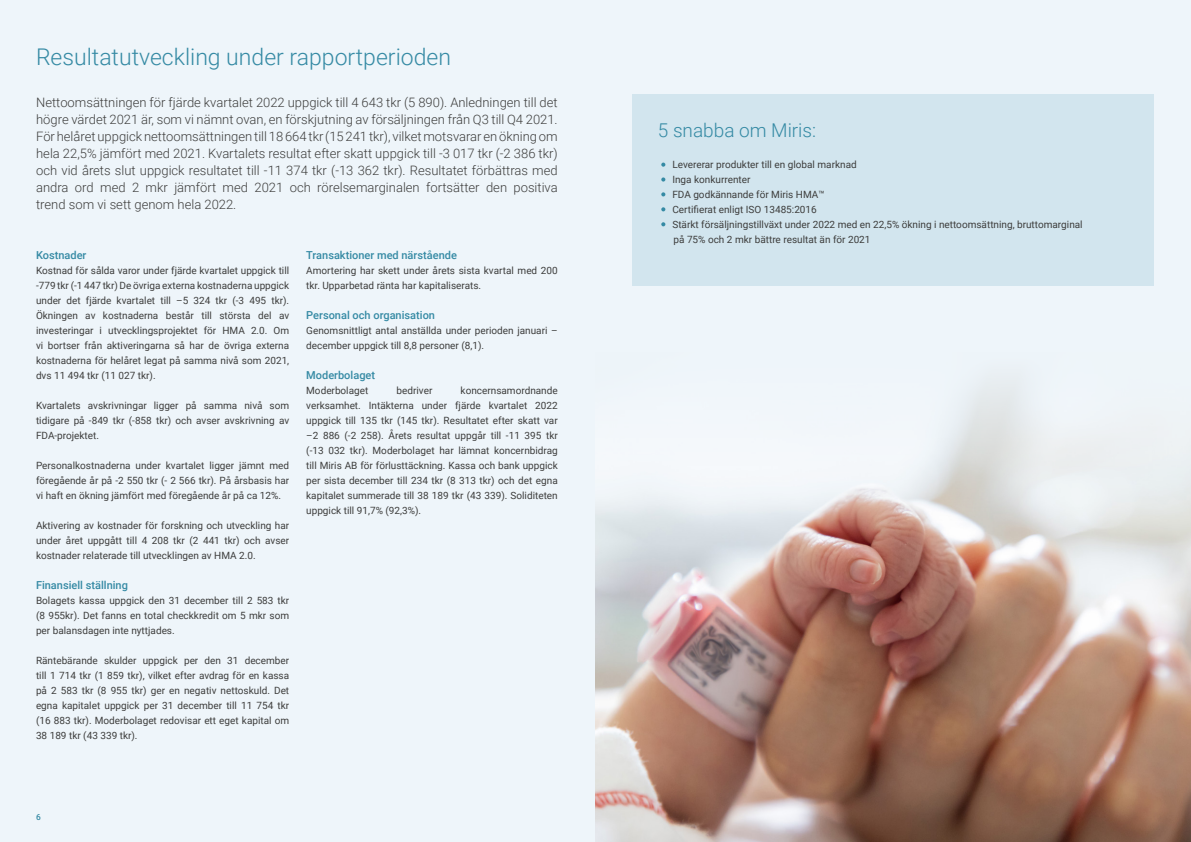
<style>
.page{position:relative;width:1191px;height:842px;background:#eef5fa}
.page>*{position:absolute;margin:0;border:0;box-sizing:border-box;transform-origin:0 0}
.t1{font:300 23px "Roboto";color:#358aa4}
.t2{font:300 19px "Roboto";color:#358aa4}
.ingress{font:300 13px/17px "Roboto";color:#3d3d3c;text-align:justify}
.mellis{font:500 11px "Roboto";color:#358aa4}
.bröd{font:10px/15px "Roboto";color:#3d3d3c;text-align:justify}
.t3{font:500 8.3px "Roboto";color:#358aa4}
</style>
<div class="page">
<img style="left:595px;top:384px;width:596px;height:458px">
<div style="left:632px;top:95px;width:522px;height:191px;background:#d2e5ee"></div>
<svg style="left:661px;top:163px;width:4px;height:4px"></svg>
<svg style="left:661px;top:177px;width:4px;height:5px"></svg>
<svg style="left:661px;top:192px;width:4px;height:4px"></svg>
<svg style="left:661px;top:222px;width:4px;height:4px"></svg>
<svg style="left:661px;top:207px;width:4px;height:4px"></svg>
<p class="t1" style="left:36px;top:41px;width:416px">Resultatutveckling under rapportperioden</p>
<p class="ingress" style="left:36px;top:94px;width:523px">Nettoomsättningen för fjärde kvartalet 2022 uppgick till 4 643 tkr (5 890). Anledningen till det högre värdet 2021 är, som vi nämnt ovan, en förskjutning av försäljningen från Q3 till Q4 2021.<br>För helåret uppgick nettoomsättningen till 18 664 tkr (15 241 tkr), vilket motsvarar en ökning om hela 22,5% jämfört med 2021. Kvartalets resultat efter skatt uppgick till -3 017 tkr (-2 386 tkr) och vid årets slut uppgick resultatet till -11 374 tkr (-13 362 tkr). Resultatet förbättras med andra ord med 2 mkr jämfört med 2021 och rörelsemarginalen fortsätter den positiva trend som vi sett genom hela 2022.</p>
<p class="mellis" style="left:36px;top:248px;width:52px">Kostnader</p>
<p class="bröd" style="left:36px;top:263px;width:255px">Kostnad för sålda varor under fjärde kvartalet uppgick till -779 tkr (-1 447 tkr) De övriga externa kostnaderna uppgick under det fjärde kvartalet till –5 324 tkr (-3 495 tkr).<br>Ökningen av kostnaderna består till största del av investeringar i utvecklingsprojektet för HMA 2.0. Om vi bortser från aktiveringarna så har de övriga externa kostnaderna för helåret legat på samma nivå som 2021, dvs 11 494 tkr (11 027 tkr).</p>
<p class="bröd" style="left:36px;top:398px;width:255px">Kvartalets avskrivningar ligger på samma nivå som tidigare på -849 tkr (-858 tkr) och avser avskrivning av FDA-projektet.</p>
<p class="bröd" style="left:36px;top:458px;width:255px">Personalkostnaderna under kvartalet ligger jämnt med föregående år på -2 550 tkr (- 2 566 tkr). På årsbasis har vi haft en ökning jämfört med föregående år på ca 12%.</p>
<p class="bröd" style="left:36px;top:518px;width:255px">Aktivering av kostnader för forskning och utveckling har under året uppgått till 4 208 tkr (2 441 tkr) och avser kostnader relaterade till utvecklingen av HMA 2.0.</p>
<p class="mellis" style="left:36px;top:578px;width:93px">Finansiell ställning</p>
<p class="bröd" style="left:36px;top:593px;width:255px">Bolagets kassa uppgick den 31 december till 2 583 tkr (8 955kr). Det fanns en total checkkredit om 5 mkr som per balansdagen inte nyttjades.</p>
<p class="bröd" style="left:36px;top:653px;width:255px">Räntebärande skulder uppgick per den 31 december till 1 714 tkr (1 859 tkr), vilket efter avdrag för en kassa på 2 583 tkr (8 955 tkr) ger en negativ nettoskuld. Det egna kapitalet uppgick per 31 december till 11 754 tkr (16 883 tkr). Moderbolaget redovisar ett eget kapital om 38 189 tkr (43 339 tkr).</p>
<p class="mellis" style="left:306px;top:248px;width:152px">Transaktioner med närstående</p>
<p class="bröd" style="left:306px;top:263px;width:253px">Amortering har skett under årets sista kvartal med 200 tkr. Upparbetad ränta har kapitaliserats.</p>
<p class="mellis" style="left:306px;top:308px;width:130px">Personal och organisation</p>
<p class="bröd" style="left:306px;top:323px;width:253px">Genomsnittligt antal anställda under perioden januari – december uppgick till 8,8 personer (8,1).</p>
<p class="mellis" style="left:306px;top:368px;width:70px">Moderbolaget</p>
<p class="bröd" style="left:306px;top:383px;width:64px">Moderbolaget</p>
<p class="bröd" style="left:396px;top:383px;width:37px">bedriver</p>
<p class="bröd" style="left:306px;top:383px;width:253px;text-indent:154px">koncernsamordnande verksamhet. Intäkterna under fjärde kvartalet 2022 uppgick till 135 tkr (145 tkr). Resultatet efter skatt var –2 886 (-2 258). Årets resultat uppgår till -11 395 tkr (-13 032 tkr). Moderbolaget har lämnat koncernbidrag till Miris AB för förlusttäckning. Kassa och bank uppgick per sista december till 234 tkr (8 313 tkr) och det egna kapitalet summerade till 38 189 tkr (43 339). Soliditeten uppgick till 91,7% (92,3%).</p>
<p class="t3" style="left:36px;top:811px;width:6px">6</p>
<p class="t2" style="left:658px;top:117px;width:160px">5 snabba om Miris:</p>
<p class="bröd" style="left:672px;top:156px;width:186px">Levererar produkter till en global marknad</p>
<p class="bröd" style="left:672px;top:171px;width:80px">Inga konkurrenter</p>
<p class="bröd" style="left:672px;top:186px;width:154px">FDA godkännande för Miris HMA™</p>
<p class="bröd" style="left:672px;top:201px;width:146px">Certifierat enligt ISO 13485:2016</p>
<p class="bröd" style="left:672px;top:216px;width:412px">Stärkt försäljningstillväxt under 2022 med en 22,5% ökning i nettoomsättning, bruttomarginal</p>
<p class="bröd" style="left:673px;top:231px;width:198px">på 75% och 2 mkr bättre resultat än för 2021</p>
</div>
